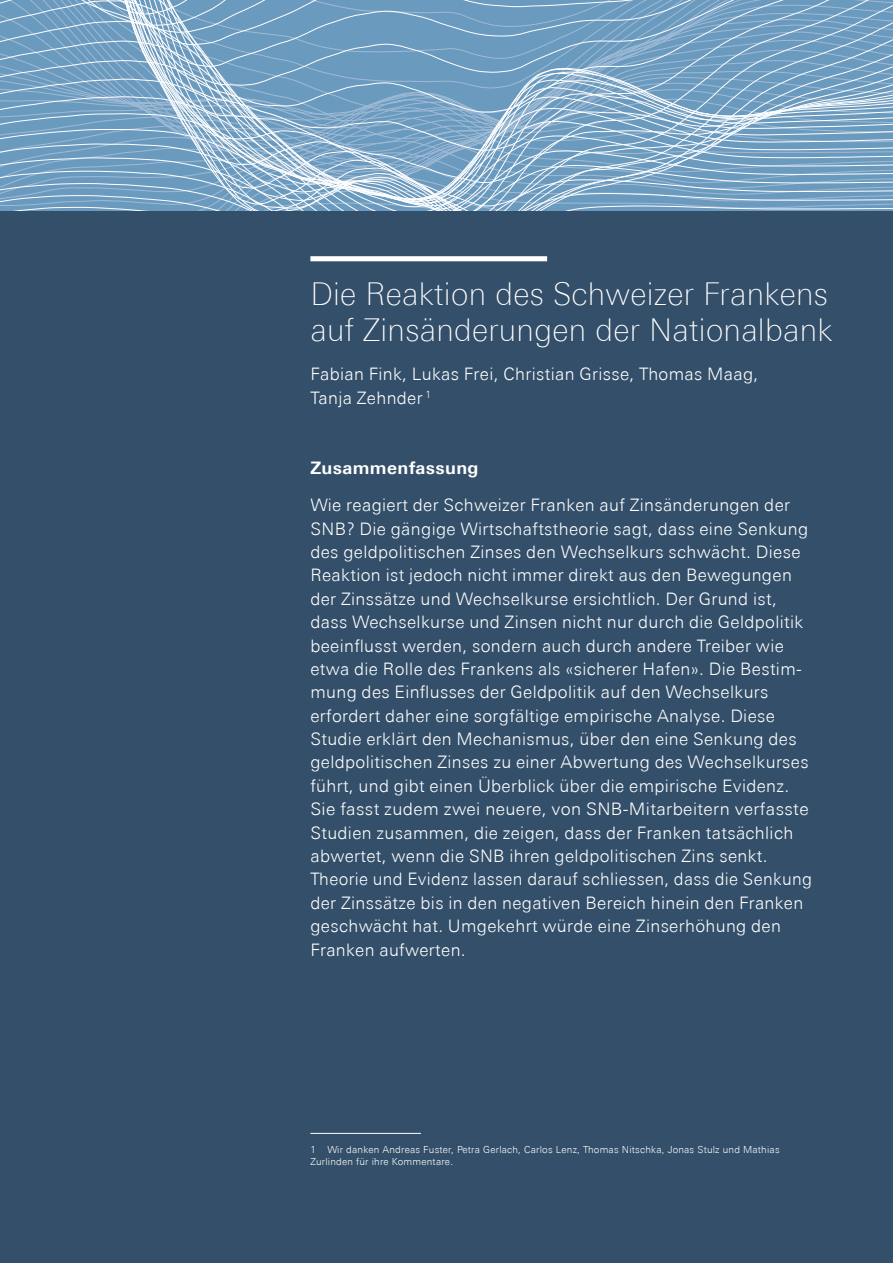
<style>
.page{position:relative;width:893px;height:1263px;background:#334f69}
.page>*{position:absolute;margin:0;border:0;box-sizing:border-box;transform-origin:0 0}
.t1{font:100 31.5px/36px "Univers Next Pro";letter-spacing:.01em;color:#fff}
.t2{font:300 17.25px/23.4px "Univers Next Pro";letter-spacing:.02em;color:#fff}
.t3{font:700 17.25px "Univers Next Pro";letter-spacing:.02em;color:#fff}
.t4{font:300 9.75px/12px "Univers Next Pro";letter-spacing:.02em;color:#fff}
</style>
<div class="page">
<svg style="left:0;top:210px;width:893px;height:1px"></svg>
<svg style="left:0;top:183px;width:893px;height:24px"></svg>
<svg style="left:0;top:151px;width:893px;height:32px"></svg>
<svg style="left:0;top:113px;width:893px;height:38px"></svg>
<svg style="left:0;top:86px;width:893px;height:27px"></svg>
<svg style="left:0;top:67px;width:893px;height:19px"></svg>
<svg style="left:0;top:45px;width:893px;height:22px"></svg>
<svg style="left:0;top:0;width:893px;height:45px"></svg>
<div style="left:310px;top:256px;width:237px;height:5px;background:#fff"></div>
<hr style="left:310px;top:1133px;width:111px;height:1px;background:#fff">
<h1 class="t1" style="left:310px;top:276px;width:524px">Die Reaktion des Schweizer Frankens auf Zinsänderungen der Nationalbank</h1>
<p class="t2" style="left:310px;top:362px;width:449px">Fabian Fink, Lukas Frei, Christian Grisse, Thomas Maag,<br>Tanja Zehnder <sup>1</sup></p>
<p class="t3" style="left:310px;top:457px;width:170px">Zusammenfassung</p>
<p class="t2" style="left:310px;top:493px;width:503px">Wie reagiert der Schweizer Franken auf Zinsänderungen der SNB? Die gängige Wirtschaftstheorie sagt, dass eine Senkung des geldpolitischen Zinses den Wechselkurs schwächt. Diese Reaktion ist jedoch nicht immer direkt aus den Bewegungen der Zinssätze und Wechselkurse ersichtlich. Der Grund ist, dass Wechselkurse und Zinsen nicht nur durch die Geldpolitik beeinflusst werden, sondern auch durch andere Treiber wie etwa die Rolle des Frankens als «sicherer Hafen». Die Bestim&shy;mung des Einflusses der Geldpolitik auf den Wechselkurs erfordert daher eine sorgfältige empirische Analyse. Diese Studie erklärt den Mechanismus, über den eine Senkung des geldpolitischen Zinses zu einer Abwertung des Wechselkurses führt, und gibt einen Überblick über die empirische Evidenz.<br>Sie fasst zudem zwei neuere, von SNB-Mitarbeitern verfasste Studien zusammen, die zeigen, dass der Franken tatsächlich abwertet, wenn die SNB ihren geldpolitischen Zins senkt.<br>Theorie und Evidenz lassen darauf schliessen, dass die Senkung der Zinssätze bis in den negativen Bereich hinein den Franken geschwächt hat. Umgekehrt würde eine Zinserhöhung den Franken aufwerten.</p>
<p class="t4" style="left:310px;top:1143px;width:471px">1 Wir danken Andreas Fuster, Petra Gerlach, Carlos Lenz, Thomas Nitschka, Jonas Stulz und Mathias<br>Zurlinden für ihre Kommentare.</p>
</div>
